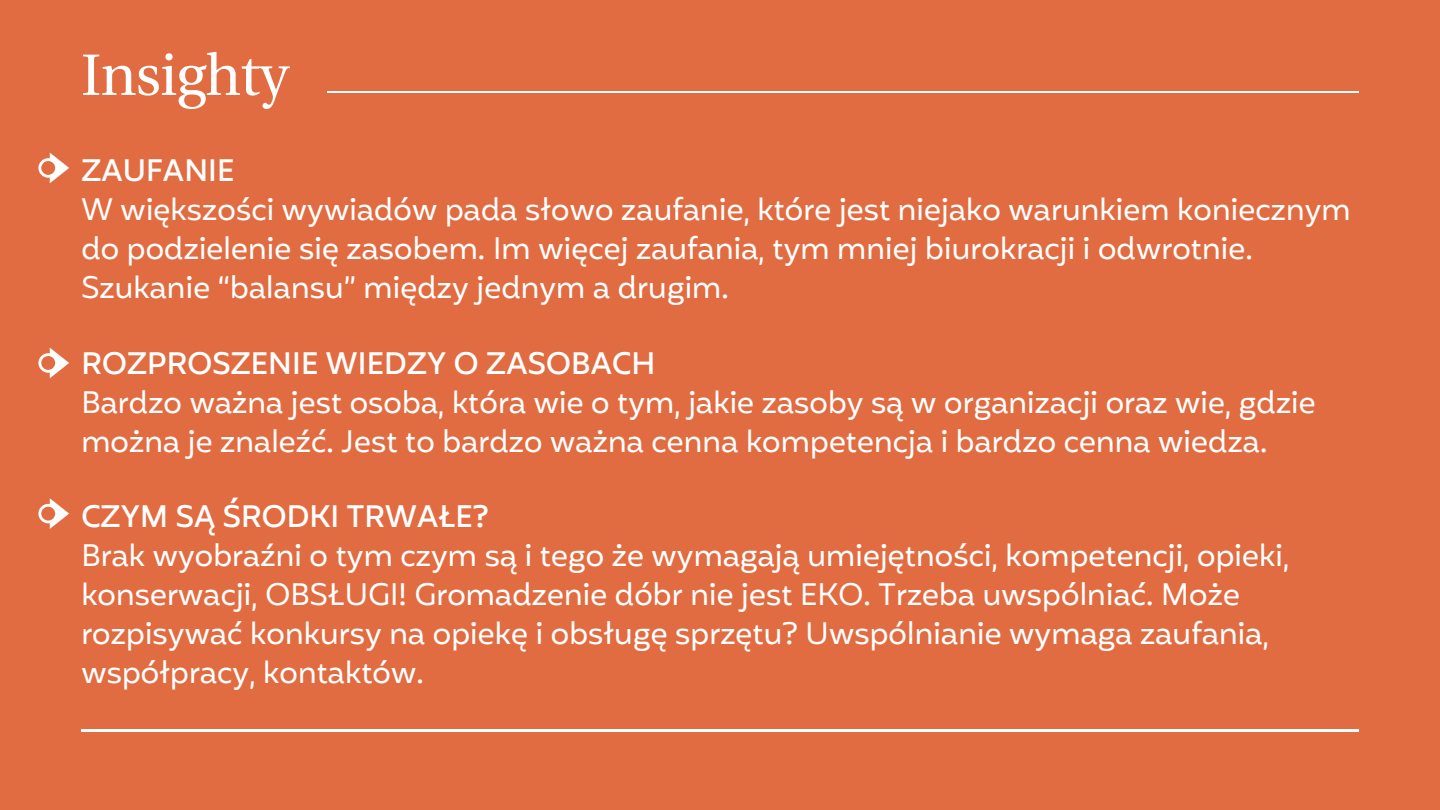
<style>
.page{position:relative;width:1440px;height:810px;background:#e16c41}
.page>*{position:absolute;margin:0;border:0;box-sizing:border-box;transform-origin:0 0}
.t1{font:58.2px "Heuristica";letter-spacing:-.015em;color:#fff}
.t2{font:30.2px/39px "Mohr";letter-spacing:-.015em;color:#fff}
.t3{font:500 30.2px "Mohr";letter-spacing:-.015em;color:#fff}
</style>
<div class="page">
<hr style="left:81px;top:729px;width:1278px;height:2px;background:#fff">
<hr style="left:327px;top:91px;width:1032px;height:2px;background:#fff">
<svg style="left:38px;top:153px;width:31px;height:30px"></svg>
<svg style="left:38px;top:348px;width:31px;height:30px"></svg>
<svg style="left:38px;top:498px;width:31px;height:31px"></svg>
<h1 class="t1" style="left:81px;top:51px;width:209px">Insighty</h1>
<p class="t3" style="left:81px;top:153px;width:155px">ZAUFANIE</p>
<p class="t2" style="left:81px;top:190px;width:1272px">W większości wywiadów pada słowo zaufanie, które jest niejako warunkiem koniecznym do podzielenie się zasobem. Im więcej zaufania, tym mniej biurokracji i odwrotnie.<br>Szukanie “balansu” między jednym a drugim.</p>
<p class="t3" style="left:81px;top:345px;width:576px">ROZPROSZENIE WIEDZY O ZASOBACH</p>
<p class="t2" style="left:81px;top:383px;width:1237px">Bardzo ważna jest osoba, która wie o tym, jakie zasoby są w organizacji oraz wie, gdzie można je znaleźć. Jest to bardzo ważna cenna kompetencja i bardzo cenna wiedza.</p>
<p class="t3" style="left:81px;top:499px;width:409px">CZYM SĄ ŚRODKI TRWAŁE?</p>
<p class="t2" style="left:81px;top:536px;width:1210px">Brak wyobraźni o tym czym są i tego że wymagają umiejętności, kompetencji, opieki, konserwacji, OBSŁUGI! Gromadzenie dóbr nie jest EKO. Trzeba uwspólniać. Może rozpisywać konkursy na opiekę i obsługę sprzętu? Uwspólnianie wymaga zaufania, współpracy, kontaktów.</p>
</div>
